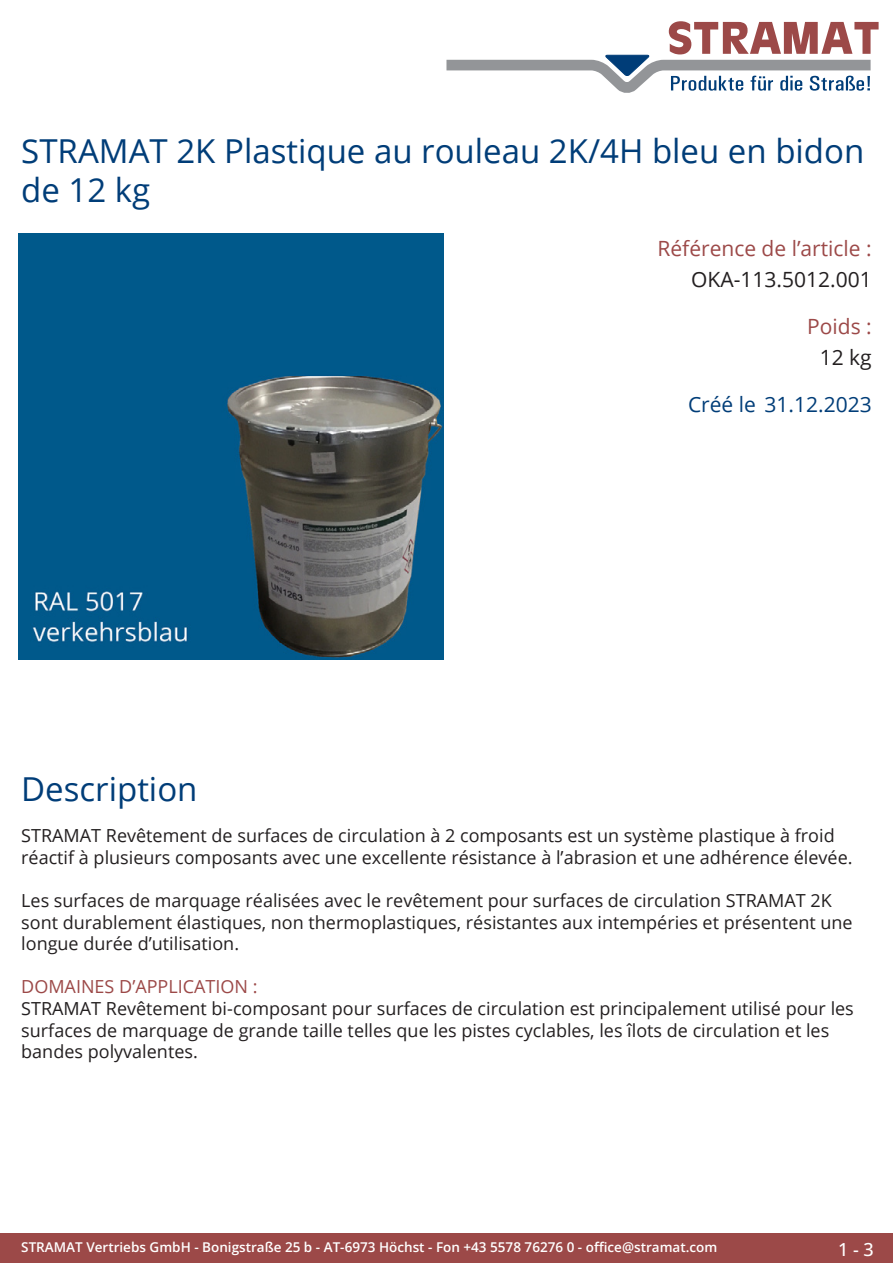
<style>
.page{position:relative;width:893px;height:1263px;background:#fff}
.page>*{position:absolute;margin:0;border:0;box-sizing:border-box;transform-origin:0 0}
.Produkttitel{font:33px/39.6px "Open Sans";color:#003d78}
.TechDaten_Überschrif{font:21px "Open Sans";color:#9c4948}
.TechDaten_Inhalt{font:21px "Open Sans";color:#231f20}
.Erstellungsdatum{font:21px "Open Sans";color:#003d78}
.Beschreibung_Text{font:18px/21.6px "Open Sans";color:#231f20}
.t1{font:500 18px "Open Sans";color:#fff}
.t2{font:600 13.5px "Open Sans";color:#fff}
.s1{color:#9c4948}
</style>
<div class="page">
<div style="left:0;top:1233px;width:893px;height:30px;background:#9c4948"></div>
<svg style="left:446px;top:21px;width:433px;height:72px"></svg>
<img style="left:18px;top:234px;width:425px;height:425px">
<p class="Produkttitel" style="left:21px;top:130px;width:845px">STRAMAT 2K Plastique au rouleau 2K/4H bleu en bidon de 12 kg</p>
<p class="TechDaten_Überschrif" style="left:657px;top:234px;width:216px">Référence de l’article :</p>
<p class="TechDaten_Inhalt" style="left:691px;top:265px;width:182px">OKA-113.5012.001</p>
<p class="TechDaten_Überschrif" style="left:807px;top:312px;width:66px">Poids :</p>
<p class="TechDaten_Inhalt" style="left:820px;top:343px;width:54px">12 kg</p>
<p class="Erstellungsdatum" style="left:688px;top:390px;width:185px">Créé le 31.12.2023</p>
<p class="Produkttitel" style="left:21px;top:768px;width:178px">Description</p>
<p class="Beschreibung_Text" style="left:21px;top:824px;width:833px">STRAMAT Revêtement de surfaces de circulation à 2 composants est un système plastique à froid réactif à plusieurs composants avec une excellente résistance à l’abrasion et une adhérence élevée.</p>
<p class="Beschreibung_Text" style="left:21px;top:889px;width:833px">Les surfaces de marquage réalisées avec le revêtement pour surfaces de circulation STRAMAT 2K sont durablement élastiques, non thermoplastiques, résistantes aux intempéries et présentent une longue durée d’utilisation.</p>
<p class="Beschreibung_Text" style="left:21px;top:975px;width:834px"><span class="s1">DOMAINES D’APPLICATION :<br></span>STRAMAT Revêtement bi-composant pour surfaces de circulation est principalement utilisé pour les surfaces de marquage de grande taille telles que les pistes cyclables, les îlots de circulation et les bandes polyvalentes.</p>
<p class="t2" style="left:21px;top:1238px;width:698px">STRAMAT Vertriebs GmbH - Bonigstraße 25 b - AT-6973 Höchst - Fon +43 5578 76276 0 - office@stramat.com</p>
<p class="t1" style="left:838px;top:1237px;width:37px">1 - 3</p>
</div>
